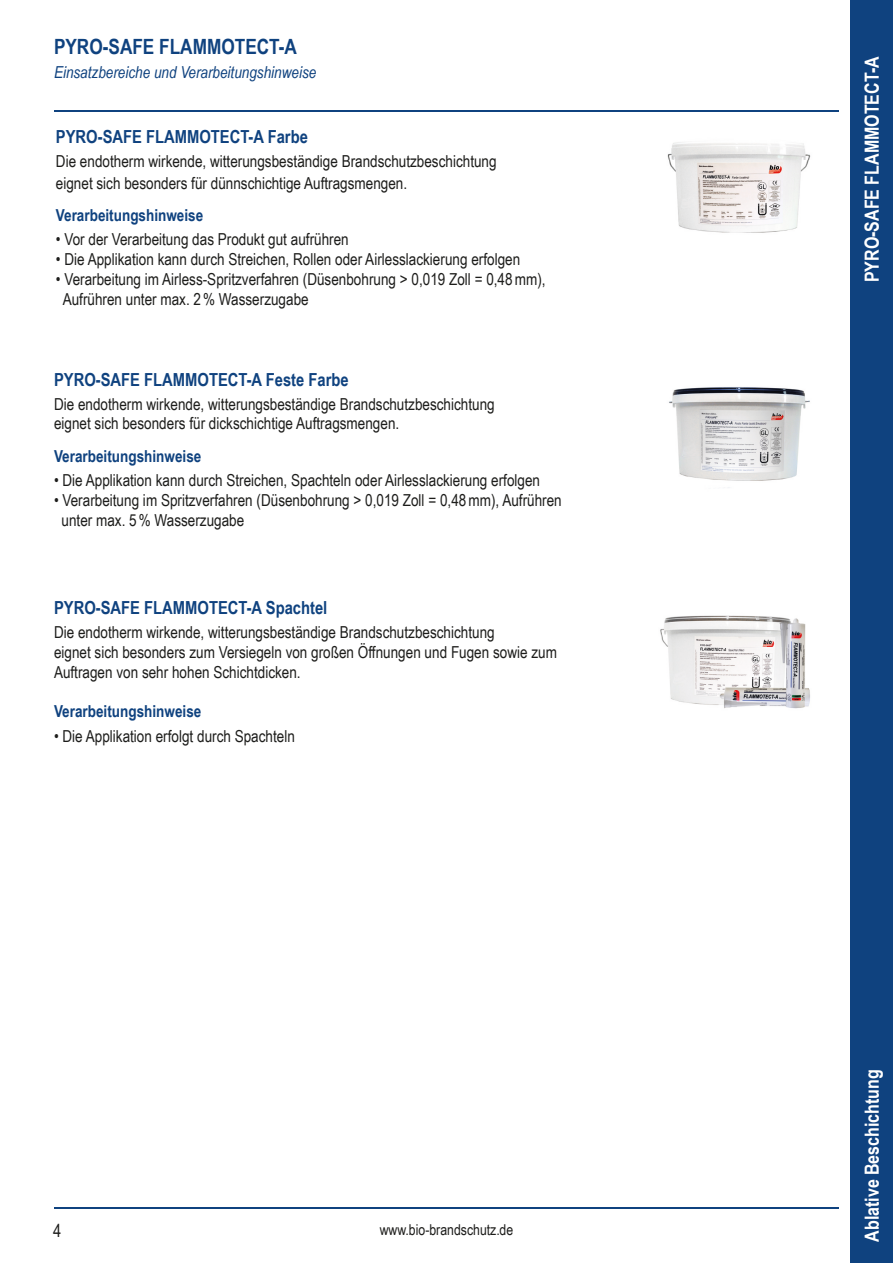
<style>
.page{position:relative;width:893px;height:1263px;background:#fff}
.page>*{position:absolute;margin:0;border:0;box-sizing:border-box;transform-origin:0 0}
.t1{font:700 21px "Arial Narrow";color:#0f427f}
.t2{font:700 19.5px "Arial Narrow";color:#fff}
.t3{font:700 18px "Arial Narrow";color:#0f427f}
.t4{font:18px "Arial Narrow";color:#1d1d1b}
.t5{font:16.5px/19.8px "Arial Narrow";color:#1d1d1b}
.t6{font:700 16.5px "Arial Narrow";color:#0f427f}
.t7{font:italic 16.5px "Arial Narrow";color:#0f427f}
.t8{font:15px "Arial Narrow";color:#1d1d1b}
</style>
<div class="page">
<hr style="left:54px;top:1207px;width:785px;height:2px;background:#0f427f">
<hr style="left:54px;top:111px;width:785px;height:1px;background:#0f427f">
<img style="left:667px;top:142px;width:144px;height:91px">
<img style="left:669px;top:387px;width:141px;height:101px">
<img style="left:660px;top:615px;width:150px;height:94px">
<div style="left:850px;top:0;width:43px;height:1263px;background:#0f427f"></div>
<p class="t1" style="left:54px;top:30px;width:244px">PYRO-SAFE FLAMMOTECT-A</p>
<p class="t7" style="left:54px;top:60px;width:264px">Einsatzbereiche und Verarbeitungshinweise</p>
<p class="t3" style="left:56px;top:123px;width:254px">PYRO-SAFE FLAMMOTECT-A Farbe</p>
<p class="t5" style="left:56px;top:150px;width:442px;line-height:21.6px">Die endotherm wirkende, witterungsbeständige Brandschutzbeschichtung eignet sich besonders für dünnschichtige Auftragsmengen.</p>
<p class="t6" style="left:56px;top:203px;width:149px">Verarbeitungshinweise</p>
<p class="t5" style="left:56px;top:229px;width:294px">• Vor der Verarbeitung das Produkt gut aufrühren</p>
<p class="t5" style="left:56px;top:249px;width:466px">• Die Applikation kann durch Streichen, Rollen oder Airlesslackierung erfolgen</p>
<p class="t5" style="left:63px;top:269px;width:484px;text-indent:-7px">• Verarbeitung im Airless-Spritzverfahren (Düsenbohrung &gt; 0,019 Zoll = 0,48 mm),<br>Aufrühren unter max. 2 % Wasserzugabe</p>
<p class="t3" style="left:54px;top:366px;width:296px">PYRO-SAFE FLAMMOTECT-A Feste Farbe</p>
<p class="t5" style="left:54px;top:393px;width:442px">Die endotherm wirkende, witterungsbeständige Brandschutzbeschichtung eignet sich besonders für dickschichtige Auftragsmengen.</p>
<p class="t6" style="left:54px;top:444px;width:149px">Verarbeitungshinweise</p>
<p class="t5" style="left:54px;top:470px;width:488px">• Die Applikation kann durch Streichen, Spachteln oder Airlesslackierung erfolgen</p>
<p class="t5" style="left:62px;top:490px;width:502px;text-indent:-8px">• Verarbeitung im Spritzverfahren (Düsenbohrung &gt; 0,019 Zoll = 0,48 mm), Aufrühren unter max. 5 % Wasserzugabe</p>
<p class="t3" style="left:54px;top:594px;width:275px">PYRO-SAFE FLAMMOTECT-A Spachtel</p>
<p class="t5" style="left:54px;top:622px;width:504px">Die endotherm wirkende, witterungsbeständige Brandschutzbeschichtung<br>eignet sich besonders zum Versiegeln von großen Öffnungen und Fugen sowie zum<br>Auftragen von sehr hohen Schichtdicken.</p>
<p class="t6" style="left:54px;top:699px;width:149px">Verarbeitungshinweise</p>
<p class="t5" style="left:54px;top:725px;width:242px">• Die Applikation erfolgt durch Spachteln</p>
<p class="t4" style="left:53px;top:1217px;width:10px">4</p>
<p class="t8" style="left:380px;top:1218px;width:135px">www.bio-brandschutz.de</p>
<p class="t2" style="left:857px;top:282px;width:227px;rotate:-90deg">PYRO-SAFE FLAMMOTECT-A</p>
<p class="t2" style="left:857px;top:1242px;width:174px;rotate:-90deg">Ablative Beschichtung</p>
</div>
